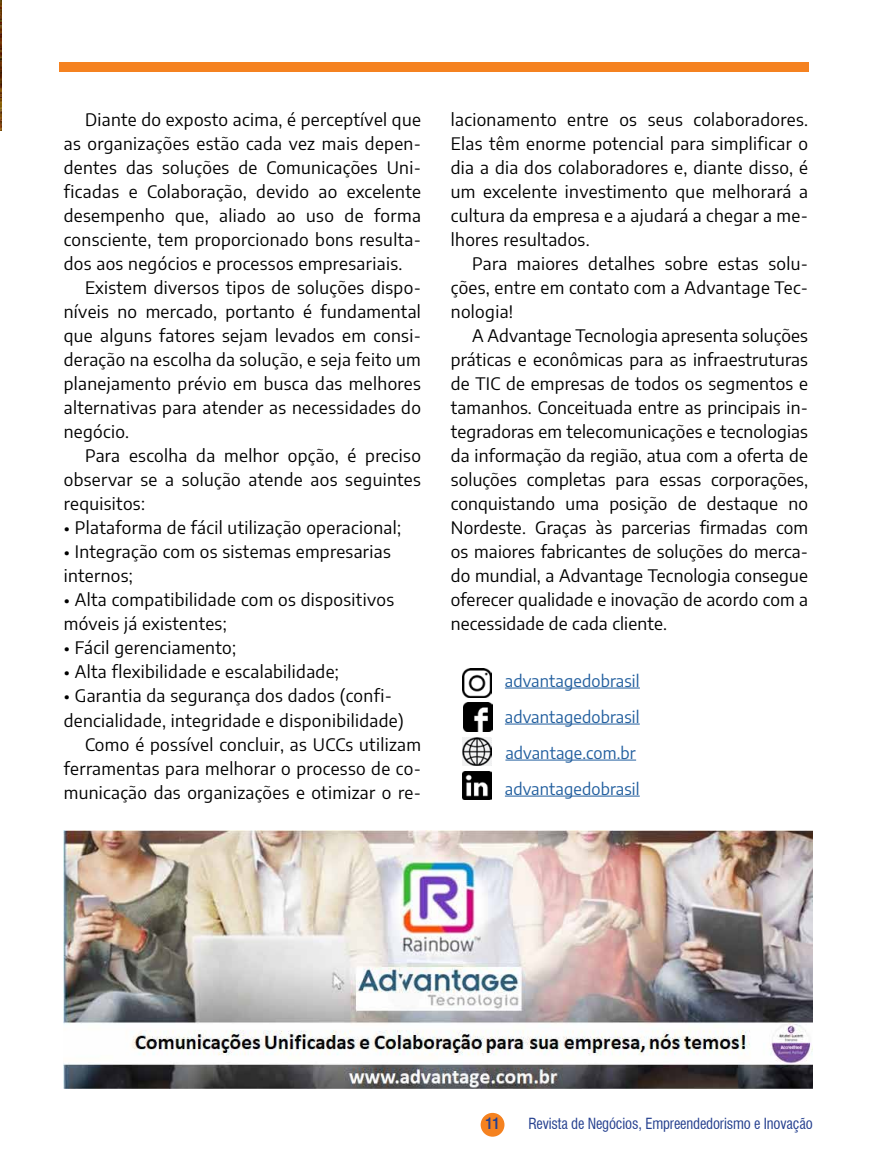
<style>
.page{position:relative;width:872px;height:1170px;background:#fff}
.page>*{position:absolute;margin:0;border:0;box-sizing:border-box;transform-origin:0 0}
.t1{font:17.25px/24px "Encode Sans";letter-spacing:.02em;color:#000;text-align:justify}
.t2{font:16.5px/36px "Encode Sans";letter-spacing:.01em;color:#215e9e}
.t3{font:condensed 15px "Swiss 721 BT";letter-spacing:-.01em;color:#25408f}
.t4{font:700 condensed 15px "Swiss 721 BT";color:#25408f}
</style>
<div class="page">
<div style="left:480px;top:1112px;width:24px;height:24px;background:#f58220;border-radius:50%"></div>
<img style="left:0;top:0;width:1px;height:131px">
<div style="left:59px;top:63px;width:750px;height:9px;background:#f58220"></div>
<hr style="left:505px;top:687px;width:135px;height:1px;background:#215e9e">
<hr style="left:505px;top:723px;width:135px;height:1px;background:#215e9e">
<hr style="left:505px;top:759px;width:131px;height:1px;background:#215e9e">
<hr style="left:505px;top:795px;width:135px;height:1px;background:#215e9e">
<img style="left:463px;top:702px;width:29px;height:29px">
<img style="left:462px;top:668px;width:29px;height:29px">
<img style="left:462px;top:737px;width:29px;height:28px">
<img style="left:462px;top:771px;width:29px;height:28px">
<img style="left:64px;top:830px;width:749px;height:258px">
<p class="t1" style="left:64px;top:107px;width:359px;text-indent:21px">Diante do exposto acima, é perceptível que as organizações estão cada vez mais depen&shy;dentes das soluções de Comunicações Uni&shy;ficadas e Colaboração, devido ao excelente desempenho que, aliado ao uso de forma consciente, tem proporcionado bons resulta&shy;dos aos negócios e processos empresariais.</p>
<p class="t1" style="left:64px;top:275px;width:359px;text-indent:21px">Existem diversos tipos de soluções dispo&shy;níveis no mercado, portanto é fundamental que alguns fatores sejam levados em consi&shy;deração na escolha da solução, e seja feito um planejamento prévio em busca das melhores alternativas para atender as necessidades do negócio.</p>
<p class="t1" style="left:64px;top:443px;width:359px;text-indent:21px">Para escolha da melhor opção, é preciso observar se a solução atende aos seguintes requisitos:</p>
<p class="t1" style="left:64px;top:515px;width:339px">• Plataforma de fácil utilização operacional;</p>
<p class="t1" style="left:64px;top:539px;width:328px">• Integração com os sistemas empresarias internos;</p>
<p class="t1" style="left:64px;top:587px;width:332px">• Alta compatibilidade com os dispositivos móveis já existentes;</p>
<p class="t1" style="left:64px;top:635px;width:174px">• Fácil gerenciamento;</p>
<p class="t1" style="left:64px;top:659px;width:276px">• Alta flexibilidade e escalabilidade;</p>
<p class="t1" style="left:64px;top:683px;width:330px">• Garantia da segurança dos dados (confi-</p>
<p class="t1" style="left:64px;top:707px;width:341px">dencialidade, integridade e disponibilidade)</p>
<p class="t1" style="left:85px;top:731px;width:337px">Como é possível concluir, as UCCs utilizam</p>
<p class="t1" style="left:64px;top:755px;width:359px">ferramentas para melhorar o processo de co-</p>
<p class="t1" style="left:64px;top:779px;width:359px">municação das organizações e otimizar o re-</p>
<p class="t1" style="left:451px;top:107px;width:359px">lacionamento entre os seus colaboradores.<br>Elas têm enorme potencial para simplificar o dia a dia dos colaboradores e, diante disso, é um excelente investimento que melhorará a cultura da empresa e a ajudará a chegar a me&shy;lhores resultados.</p>
<p class="t1" style="left:451px;top:251px;width:359px;text-indent:21px">Para maiores detalhes sobre estas solu&shy;ções, entre em contato com a Advantage Tec&shy;nologia!</p>
<p class="t1" style="left:451px;top:323px;width:359px;text-indent:21px">A Advantage Tecnologia apresenta soluções práticas e econômicas para as infraestruturas de TIC de empresas de todos os segmentos e tamanhos. Conceituada entre as principais in&shy;tegradoras em telecomunicações e tecnologias da informação da região, atua com a oferta de soluções completas para essas corporações, conquistando uma posição de destaque no Nordeste. Graças às parcerias firmadas com os maiores fabricantes de soluções do merca&shy;do mundial, a Advantage Tecnologia consegue oferecer qualidade e inovação de acordo com a necessidade de cada cliente.</p>
<p class="t2" style="left:505px;top:662px;width:136px">advantagedobrasil advantagedobrasil advantage.com.br advantagedobrasil</p>
<p class="t4" style="left:485px;top:1114px;width:16px">11</p>
<p class="t3" style="left:528px;top:1114px;width:286px">Revista de Negócios, Empreendedorismo e Inovação</p>
</div>
